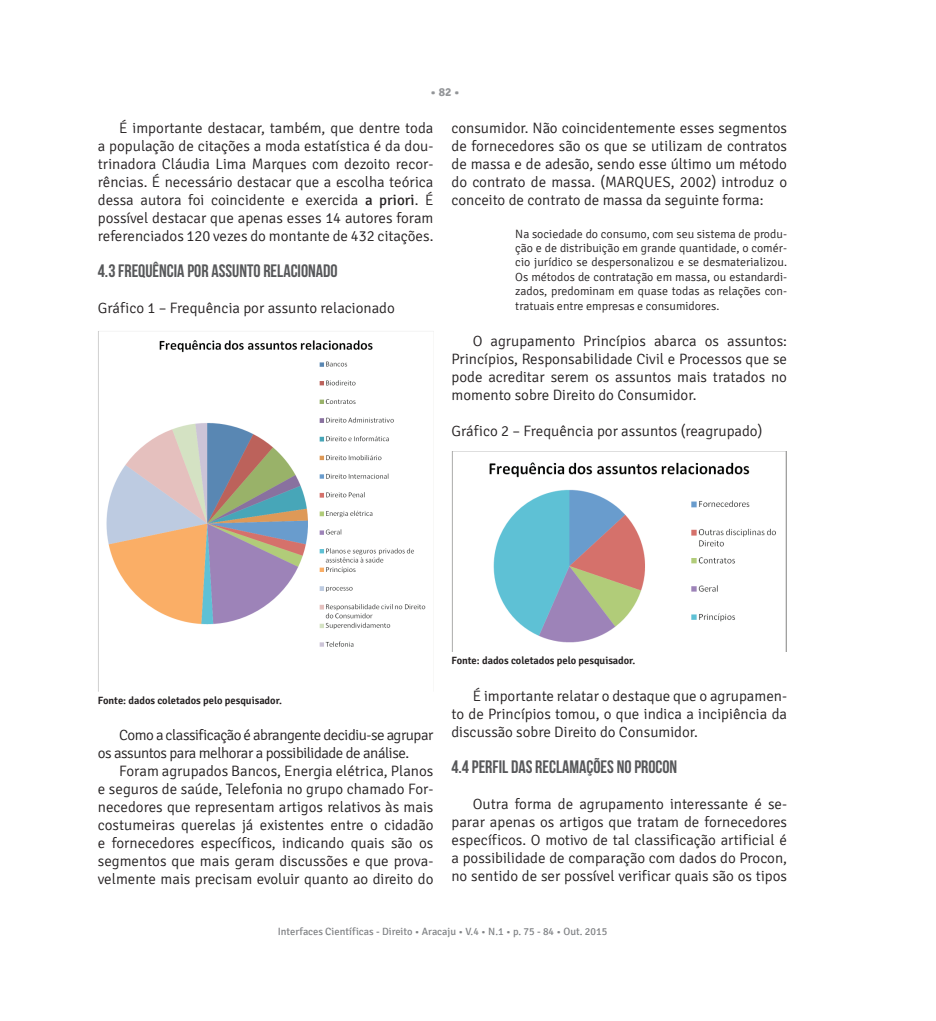
<style>
.page{position:relative;width:936px;height:1021px;background:#fff}
.page>*{position:absolute;margin:0;border:0;box-sizing:border-box;transform-origin:0 0}
.t1{font:18px "Bebas Neue";color:#57585a}
.t2{font:300 15px/18px "Signika";color:#231f20;text-align:justify}
.t3{font:300 15px/18px "Signika";letter-spacing:-.03em;color:#231f20}
.t4{font:300 12px/14.4px "Signika";color:#231f20;text-align:justify}
.t5{font:700 12px "Signika";color:#939598}
.t6{font:600 10.5px "Signika";color:#231f20}
.t7{font:10.5px "Signika";color:#808285}
.s1{font-weight:400}
</style>
<div class="page">
<img style="left:98px;top:331px;width:328px;height:360px">
<img style="left:120px;top:662px;width:59px;height:12px">
<img style="left:183px;top:662px;width:235px;height:15px">
<img style="left:451px;top:451px;width:335px;height:201px">
<p class="t5" style="left:430px;top:85px;width:31px">• 82 •</p>
<p class="t2" style="left:98px;top:119px;width:337px;text-indent:21px">É importante destacar, também, que dentre toda a população de citações a moda estatística é da dou&shy;trinadora Cláudia Lima Marques com dezoito recor&shy;rências. É necessário destacar que a escolha teórica dessa autora foi coincidente e exercida <span class="s1">a priori</span>. É possível destacar que apenas esses 14 autores foram referenciados 120 vezes do montante de 432 citações.</p>
<p class="t1" style="left:98px;top:261px;width:241px">4.3 FREQUÊNCIA POR ASSUNTO RELACIONADO</p>
<p class="t2" style="left:98px;top:300px;width:298px">Gráfico 1 – Frequência por assunto relacionado</p>
<p class="t2" style="left:451px;top:119px;width:337px">consumidor. Não coincidentemente esses segmentos de fornecedores são os que se utilizam de contratos de massa e de adesão, sendo esse último um método do contrato de massa. (MARQUES, 2002) introduz o conceito de contrato de massa da seguinte forma:</p>
<p class="t4" style="left:515px;top:227px;width:273px">Na sociedade do consumo, com seu sistema de produ&shy;ção e de distribuição em grande quantidade, o comér&shy;cio jurídico se despersonalizou e se desmaterializou.<br>Os métodos de contratação em massa, ou estandardi&shy;zados, predominam em quase todas as relações con&shy;tratuais entre empresas e consumidores.</p>
<p class="t2" style="left:451px;top:332px;width:337px;text-indent:21px">O agrupamento Princípios abarca os assuntos:<br>Princípios, Responsabilidade Civil e Processos que se pode acreditar serem os assuntos mais tratados no momento sobre Direito do Consumidor.</p>
<p class="t2" style="left:451px;top:422px;width:312px">Gráfico 2 – Frequência por assuntos (reagrupado)</p>
<p class="t6" style="left:98px;top:694px;width:185px">Fonte: dados coletados pelo pesquisador.</p>
<p class="t3" style="left:98px;top:726px;width:337px;text-indent:21px">Como a classificação é abrangente decidiu-se agrupar os assuntos para melhorar a possibilidade de análise.</p>
<p class="t2" style="left:98px;top:762px;width:337px;text-indent:21px">Foram agrupados Bancos, Energia elétrica, Planos e seguros de saúde, Telefonia no grupo chamado For&shy;necedores que representam artigos relativos às mais costumeiras querelas já existentes entre o cidadão e fornecedores específicos, indicando quais são os segmentos que mais geram discussões e que prova&shy;velmente mais precisam evoluir quanto ao direito do</p>
<p class="t6" style="left:451px;top:654px;width:185px">Fonte: dados coletados pelo pesquisador.</p>
<p class="t2" style="left:451px;top:686px;width:337px;text-indent:21px">É importante relatar o destaque que o agrupamen&shy;to de Princípios tomou, o que indica a incipiência da discussão sobre Direito do Consumidor.</p>
<p class="t1" style="left:451px;top:756px;width:227px">4.4 PERFIL DAS RECLAMAÇÕES NO PROCON</p>
<p class="t2" style="left:451px;top:795px;width:337px;text-indent:21px">Outra forma de agrupamento interessante é se&shy;parar apenas os artigos que tratam de fornecedores específicos. O motivo de tal classificação artificial é a possibilidade de comparação com dados do Procon, no sentido de ser possível verificar quais são os tipos</p>
<p class="t7" style="left:278px;top:925px;width:331px">Interfaces Científicas - Direito • Aracaju • V.4 • N.1 • p. 75 - 84 • Out. 2015</p>
</div>
